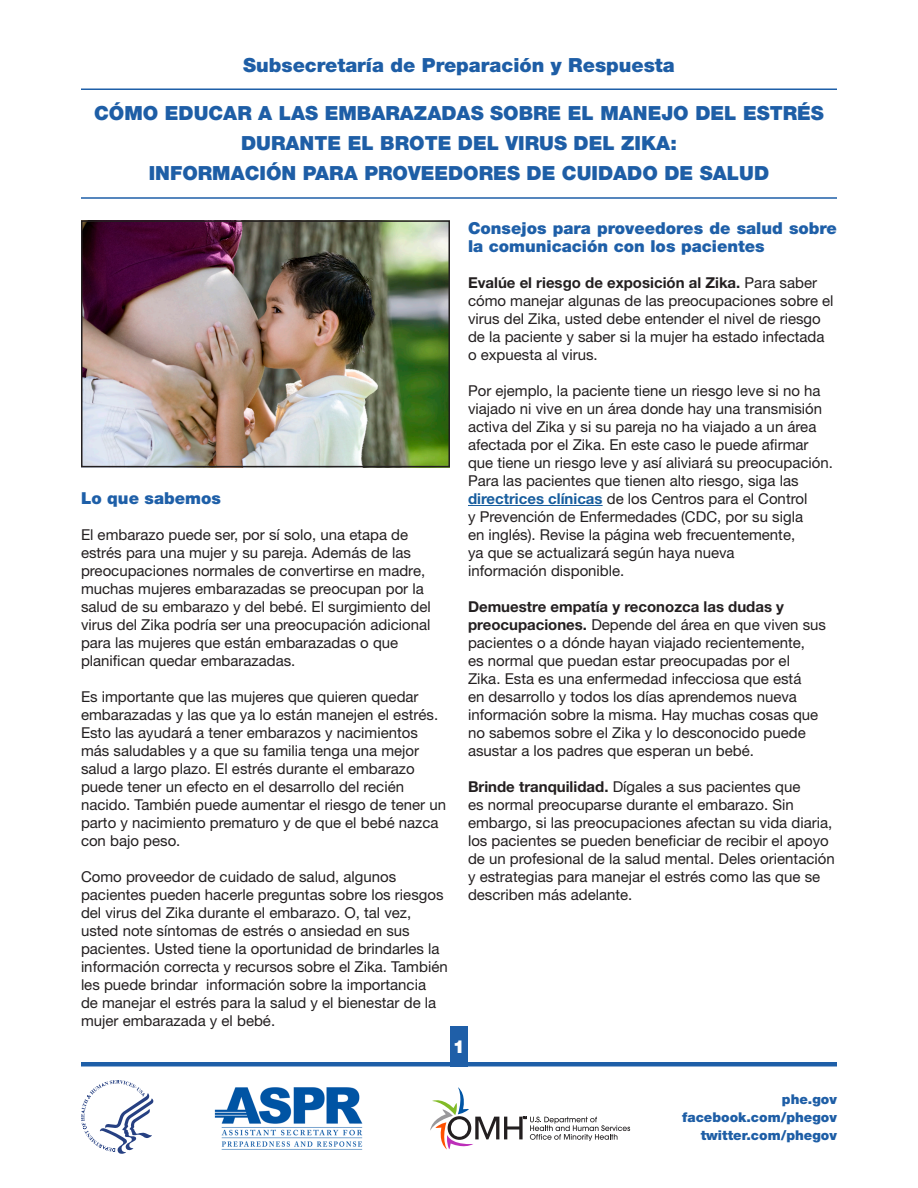
<style>
.page{position:relative;width:918px;height:1188px;background:#fff}
.page>*{position:absolute;margin:0;border:0;box-sizing:border-box;transform-origin:0 0}
.t1{font:900 19.5px/30px "Helvetica Neue";color:#1e5ea6;text-align:center}
.t2{font:900 18px "Helvetica Neue";color:#fff}
.t3{font:900 16.5px/18px "Helvetica Neue";color:#1e5fa8}
.t4{font:15px/18px "Helvetica Neue";color:#231f20}
.t5{font:900 13.5px/18px "Helvetica Neue";color:#1e5ea6;text-align:right}
.s1{font-weight:700}
.s2{font-weight:700;color:#175d9e}
</style>
<div class="page">
<img style="left:214px;top:1087px;width:149px;height:63px">
<svg style="left:81px;top:1080px;width:72px;height:74px"></svg>
<svg style="left:430px;top:1087px;width:200px;height:63px"></svg>
<hr style="left:81px;top:197px;width:756px;height:2px;background:#1e5fa8">
<img style="left:84px;top:223px;width:363px;height:241px">
<div style="left:81px;top:220px;width:369px;height:247px;border:2px solid #231f20"></div>
<hr style="left:468px;top:505px;width:135px;height:1px;background:#175d9e">
<hr style="left:81px;top:1062px;width:756px;height:4px;background:#1e5fa8">
<div style="left:450px;top:1026px;width:18px;height:40px;background:#1f5fa8"></div>
<hr style="left:81px;top:88px;width:756px;height:2px;background:#1e5fa8">
<p class="t1" style="left:243px;top:50px;width:433px">Subsecretaría de Preparación y Respuesta</p>
<h1 class="t1" style="left:94px;top:98px;width:731px">CÓMO EDUCAR A LAS EMBARAZADAS SOBRE EL MANEJO DEL ESTRÉS<br>DURANTE EL BROTE DEL VIRUS DEL ZIKA:<br>INFORMACIÓN PARA PROVEEDORES DE CUIDADO DE SALUD</h1>
<h2 class="t3" style="left:81px;top:489px;width:141px">Lo que sabemos</h2>
<p class="t4" style="left:81px;top:525px;width:351px">El embarazo puede ser, por sí solo, una etapa de estrés para una mujer y su pareja. Además de las preocupaciones normales de convertirse en madre, muchas mujeres embarazadas se preocupan por la salud de su embarazo y del bebé. El surgimiento del virus del Zika podría ser una preocupación adicional para las mujeres que están embarazadas o que planifican quedar embarazadas.</p>
<p class="t4" style="left:81px;top:687px;width:367px">Es importante que las mujeres que quieren quedar embarazadas y las que ya lo están manejen el estrés.<br>Esto las ayudará a tener embarazos y nacimientos más saludables y a que su familia tenga una mejor salud a largo plazo. El estrés durante el embarazo puede tener un efecto en el desarrollo del recién nacido. También puede aumentar el riesgo de tener un parto y nacimiento prematuro y de que el bebé nazca con bajo peso.</p>
<p class="t4" style="left:81px;top:867px;width:368px">Como proveedor de cuidado de salud, algunos pacientes pueden hacerle preguntas sobre los riesgos del virus del Zika durante el embarazo. O, tal vez, usted note síntomas de estrés o ansiedad en sus pacientes. Usted tiene la oportunidad de brindarles la información correcta y recursos sobre el Zika. También les puede brindar información sobre la importancia<br>de manejar el estrés para la salud y el bienestar de la mujer embarazada y el bebé.</p>
<h2 class="t3" style="left:468px;top:219px;width:371px">Consejos para proveedores de salud sobre la comunicación con los pacientes</h2>
<p class="t4" style="left:468px;top:273px;width:367px"><span class="s1">Evalúe el riesgo de exposición al Zika.</span> Para saber cómo manejar algunas de las preocupaciones sobre el virus del Zika, usted debe entender el nivel de riesgo de la paciente y saber si la mujer ha estado infectada o expuesta al virus.</p>
<p class="t4" style="left:468px;top:381px;width:367px">Por ejemplo, la paciente tiene un riesgo leve si no ha viajado ni vive en un área donde hay una transmisión activa del Zika y si su pareja no ha viajado a un área afectada por el Zika. En este caso le puede afirmar que tiene un riesgo leve y así aliviará su preocupación.<br>Para las pacientes que tienen alto riesgo, siga las <span class="s2">directrices clínicas</span> de los Centros para el Control<br>y Prevención de Enfermedades (CDC, por su sigla<br>en inglés). Revise la página web frecuentemente,<br>ya que se actualizará según haya nueva<br>información disponible.</p>
<p class="t4" style="left:468px;top:597px;width:360px"><span class="s1">Demuestre empatía y reconozca las dudas y preocupaciones.</span> Depende del área en que viven sus pacientes o a dónde hayan viajado recientemente,<br>es normal que puedan estar preocupadas por el Zika. Esta es una enfermedad infecciosa que está<br>en desarrollo y todos los días aprendemos nueva información sobre la misma. Hay muchas cosas que no sabemos sobre el Zika y lo desconocido puede asustar a los padres que esperan un bebé.</p>
<p class="t4" style="left:468px;top:777px;width:368px"><span class="s1">Brinde tranquilidad.</span> Dígales a sus pacientes que<br>es normal preocuparse durante el embarazo. Sin embargo, si las preocupaciones afectan su vida diaria, los pacientes se pueden beneficiar de recibir el apoyo de un profesional de la salud mental. Deles orientación y estrategias para manejar el estrés como las que se describen más adelante.</p>
<p class="t2" style="left:453px;top:1036px;width:14px">1</p>
<p class="t5" style="left:682px;top:1090px;width:156px">phe.gov facebook.com/phegov twitter.com/phegov</p>
</div>
